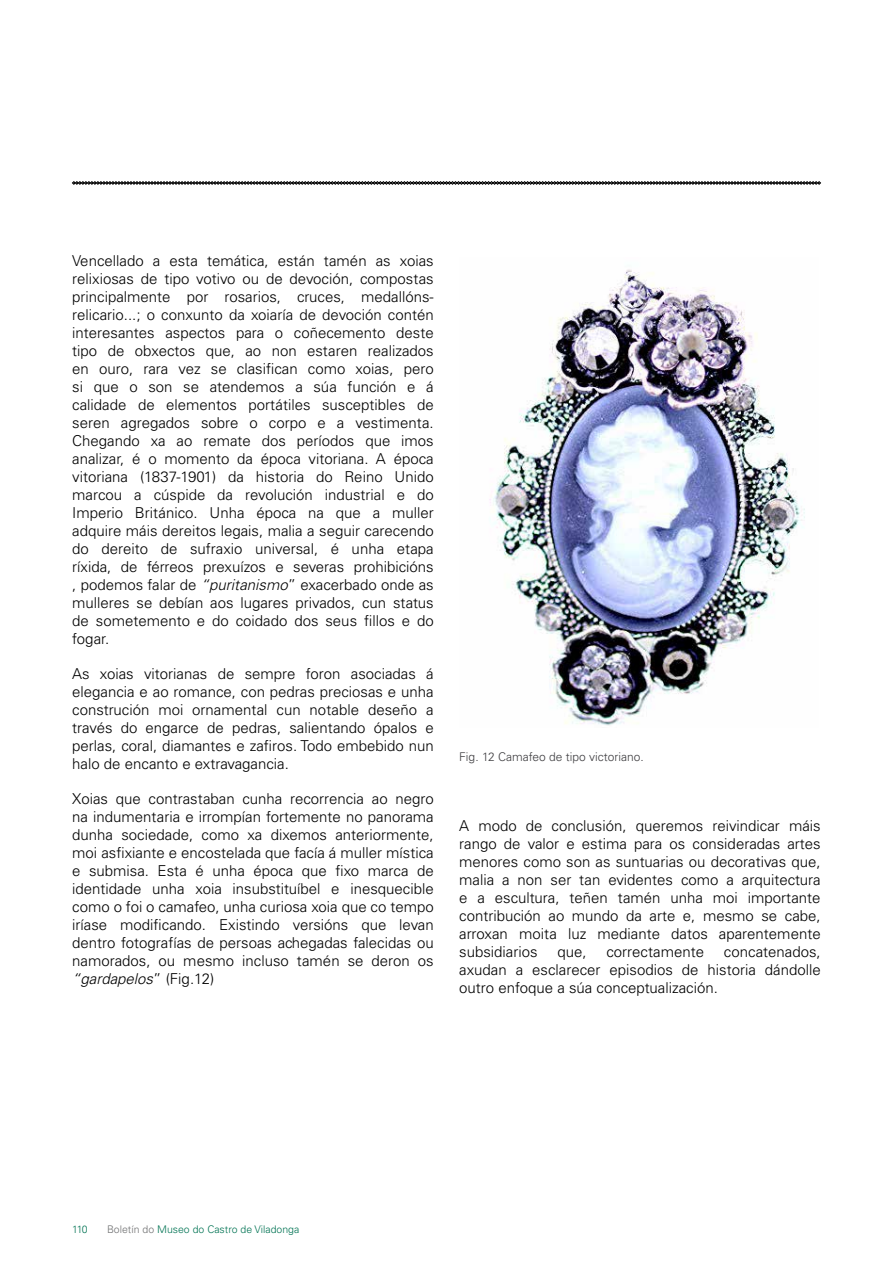
<style>
.page{position:relative;width:893px;height:1263px;background:#fff}
.page>*{position:absolute;margin:0;border:0;box-sizing:border-box;transform-origin:0 0}
.t1{font:300 15px/18px "Univers LT Std";color:#000;text-align:justify}
.t2{font:300 12px "Univers LT Std";color:#3e3d40}
.t3{font:300 10.5px "Univers LT Std";color:#007353}
.s1{font-style:italic}
.s2{color:#707172}
</style>
<div class="page">
<svg style="left:72px;top:181px;width:749px;height:4px;background:#616161"></svg>
<img style="left:489px;top:269px;width:316px;height:457px">
<p class="t1" style="left:72px;top:252px;width:363px">Vencellado a esta temática, están tamén as xoias relixiosas de tipo votivo ou de devoción, compostas principalmente por rosarios, cruces, medallóns&shy;relicario...; o conxunto da xoiaría de devoción contén interesantes aspectos para o coñecemento deste tipo de obxectos que, ao non estaren realizados en ouro, rara vez se clasifican como xoias, pero si que o son se atendemos a súa función e á calidade de elementos portátiles susceptibles de seren agregados sobre o corpo e a vestimenta.<br>Chegando xa ao remate dos períodos que imos analizar, é o momento da época vitoriana. A época vitoriana (1837-1901) da historia do Reino Unido marcou a cúspide da revolución industrial e do Imperio Británico. Unha época na que a muller adquire máis dereitos legais, malia a seguir carecendo do dereito de sufraxio universal, é unha etapa ríxida, de férreos prexuízos e severas prohibicións , podemos falar de <span class="s1">“puritanismo</span>” exacerbado onde as mulleres se debían aos lugares privados, cun status de sometemento e do coidado dos seus fillos e do fogar.</p>
<p class="t1" style="left:72px;top:665px;width:363px">As xoias vitorianas de sempre foron asociadas á elegancia e ao romance, con pedras preciosas e unha construción moi ornamental cun notable deseño a través do engarce de pedras, salientando ópalos e perlas, coral, diamantes e zafiros. Todo embebido nun halo de encanto e extravagancia.</p>
<p class="t1" style="left:72px;top:790px;width:363px">Xoias que contrastaban cunha recorrencia ao negro na indumentaria e irrompían fortemente no panorama dunha sociedade, como xa dixemos anteriormente, moi asfixiante e encostelada que facía á muller mística e submisa. Esta é unha época que fixo marca de identidade unha xoia insubstituíbel e inesquecible como o foi o camafeo, unha curiosa xoia que co tempo iríase modificando. Existindo versións que levan dentro fotografías de persoas achegadas falecidas ou namorados, ou mesmo incluso tamén se deron os <span class="s1">“gardapelos</span>” (Fig.12)</p>
<p class="t2" style="left:459px;top:749px;width:186px">Fig. 12 Camafeo de tipo victoriano.</p>
<p class="t1" style="left:459px;top:817px;width:363px">A modo de conclusión, queremos reivindicar máis rango de valor e estima para os consideradas artes menores como son as suntuarias ou decorativas que, malia a non ser tan evidentes como a arquitectura e a escultura, teñen tamén unha moi importante contribución ao mundo da arte e, mesmo se cabe, arroxan moita luz mediante datos aparentemente subsidiarios</p>
<p class="t1" style="left:459px;top:943px;width:363px;text-indent:265px">concatenados, axudan a esclarecer episodios de historia dándolle outro enfoque a súa conceptualización.</p>
<p class="t1" style="left:557px;top:943px;width:31px">que,</p>
<p class="t1" style="left:606px;top:943px;width:99px">correctamente</p>
<p class="t3" style="left:72px;top:1223px;width:17px">110</p>
<p class="t3" style="left:107px;top:1223px;width:194px"><span class="s2">Boletín do</span> Museo do Castro de Viladonga</p>
</div>
